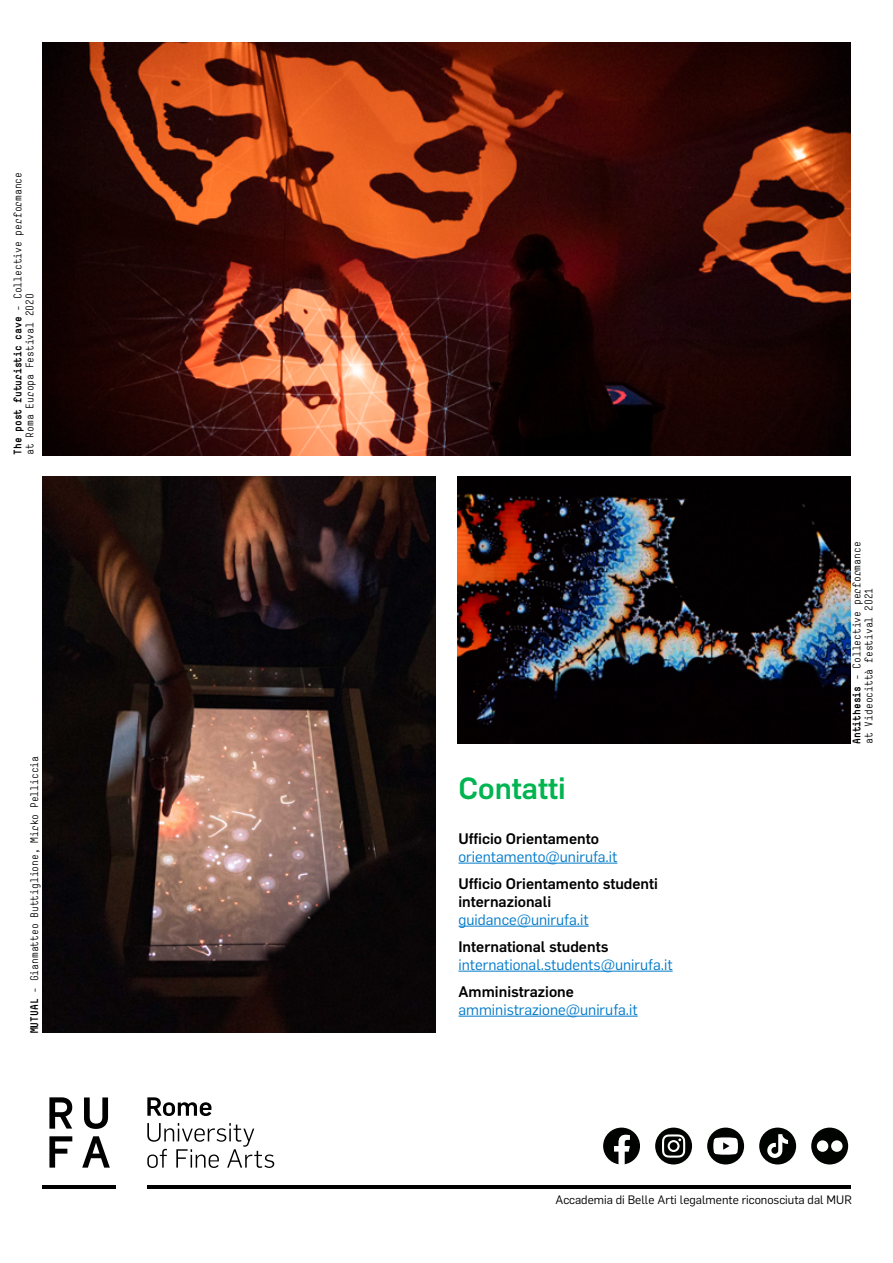
<style>
.page{position:relative;width:893px;height:1263px;background:#fff}
.page>*{position:absolute;margin:0;border:0;box-sizing:border-box;transform-origin:0 0}
.t1{font:500 30px "Flama";color:#00b450}
.t2{font:15px "Flama";color:#007ac9}
.t3{font:500 15px/18px "Flama";color:#000}
.t4{font:12px "Flama";color:#000}
.t5{font:10.5px/12px "Simple";color:#000}
.s1{font-weight:700}
</style>
<div class="page">
<img style="left:43px;top:43px;width:807px;height:412px">
<img style="left:457px;top:476px;width:393px;height:268px">
<img style="left:43px;top:476px;width:393px;height:557px">
<div style="left:655px;top:1127px;width:37px;height:37px;background:#000300;border-radius:50%"></div>
<svg style="left:662px;top:1134px;width:23px;height:24px"></svg>
<div style="left:707px;top:1127px;width:37px;height:37px;background:#000300;border-radius:50%"></div>
<svg style="left:713px;top:1137px;width:25px;height:18px"></svg>
<div style="left:811px;top:1127px;width:37px;height:37px;background:#000300;border-radius:50%"></div>
<div style="left:817px;top:1140px;width:11px;height:12px;background:#fff;border-radius:50%"></div>
<div style="left:831px;top:1140px;width:12px;height:12px;background:#fff;border-radius:50%"></div>
<svg style="left:603px;top:1127px;width:37px;height:37px"></svg>
<div style="left:759px;top:1127px;width:37px;height:37px;background:#000300;border-radius:50%"></div>
<svg style="left:767px;top:1134px;width:21px;height:24px"></svg>
<hr style="left:458px;top:863px;width:159px;height:1px;background:#007ac9">
<hr style="left:458px;top:926px;width:131px;height:1px;background:#007ac9">
<hr style="left:458px;top:971px;width:215px;height:1px;background:#007ac9">
<hr style="left:458px;top:1016px;width:180px;height:1px;background:#007ac9">
<hr style="left:272px;top:1185px;width:578px;height:3px;background:#000">
<svg style="left:147px;top:1097px;width:64px;height:19px"></svg>
<svg style="left:147px;top:1123px;width:127px;height:45px"></svg>
<hr style="left:43px;top:1185px;width:73px;height:3px;background:#000">
<svg style="left:84px;top:1097px;width:24px;height:32px"></svg>
<svg style="left:49px;top:1136px;width:23px;height:31px"></svg>
<svg style="left:82px;top:1136px;width:28px;height:31px"></svg>
<svg style="left:49px;top:1097px;width:23px;height:32px"></svg>
<hr style="left:147px;top:1185px;width:127px;height:3px;background:#000">
<p class="t5" style="left:12px;top:455px;width:284px;rotate:-90deg"><span class="s1">The post futuristic cave</span> - Collective performance at Roma Europa Festival 2020</p>
<p class="t5" style="left:28px;top:1033px;width:279px;rotate:-90deg"><span class="s1">MUTUAL</span> - Gianmatteo Buttiglione, Mirko Pelliccia</p>
<h1 class="t1" style="left:458px;top:766px;width:109px">Contatti</h1>
<h2 class="t3" style="left:458px;top:828px;width:142px">Ufficio Orientamento</h2>
<h2 class="t2" style="left:458px;top:846px;width:160px">orientamento@unirufa.it</h2>
<h2 class="t3" style="left:458px;top:873px;width:201px">Ufficio Orientamento studenti internazionali</h2>
<h2 class="t2" style="left:458px;top:909px;width:132px">guidance@unirufa.it</h2>
<h2 class="t3" style="left:458px;top:936px;width:151px">International students</h2>
<h2 class="t2" style="left:458px;top:954px;width:216px">international.students@unirufa.it</h2>
<h2 class="t3" style="left:458px;top:981px;width:117px">Amministrazione</h2>
<h2 class="t2" style="left:458px;top:999px;width:181px">amministrazione@unirufa.it</h2>
<p class="t5" style="left:851px;top:744px;width:204px;rotate:-90deg"><span class="s1">Antithesis</span> - Collective performance at Videocittà festival 2021</p>
<p class="t4" style="left:555px;top:1191px;width:298px">Accademia di Belle Arti legalmente riconosciuta dal MUR</p>
</div>
